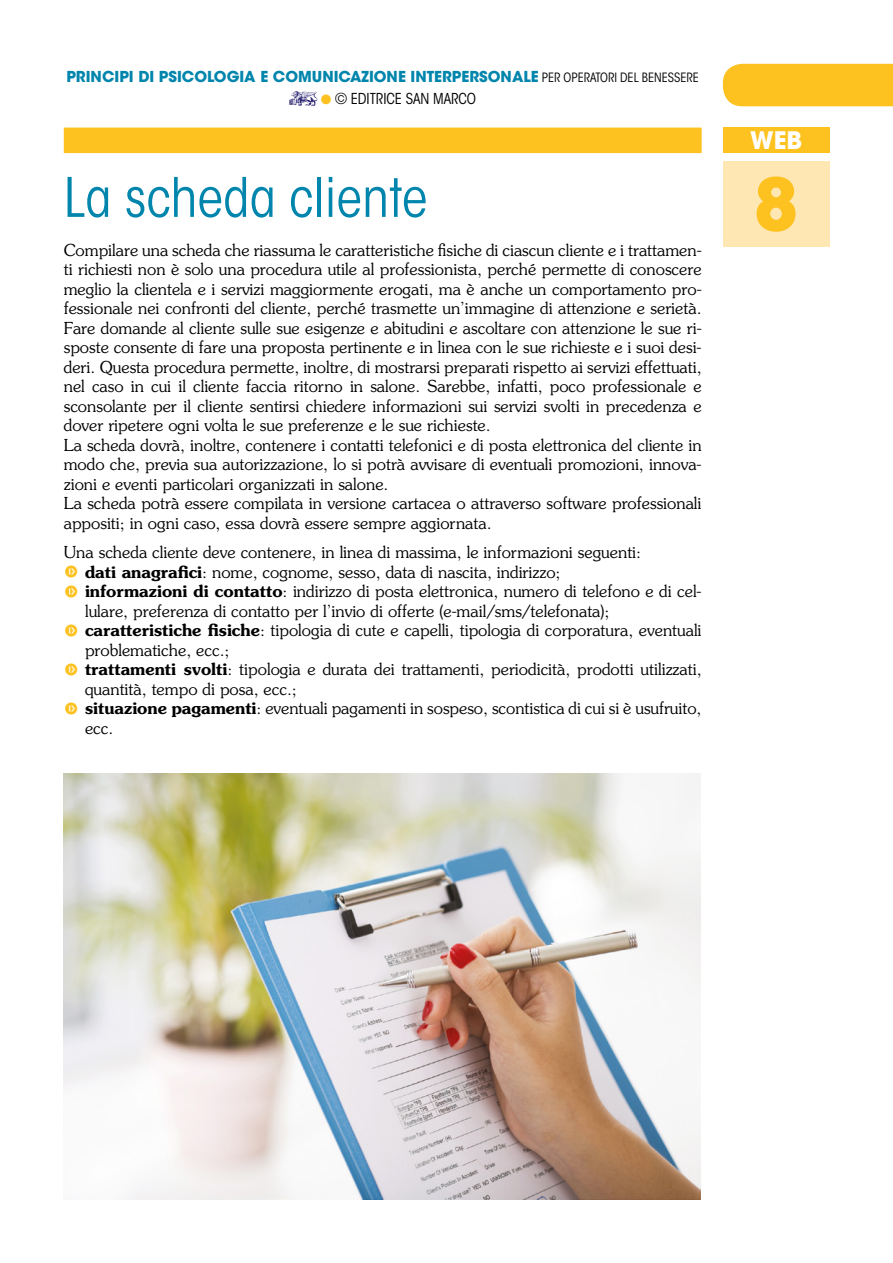
<style>
.page{position:relative;width:893px;height:1263px;background:#fff}
.page>*{position:absolute;margin:0;border:0;box-sizing:border-box;transform-origin:0 0}
.t1{font:700 72px "ITC Avant Garde Std";color:#fdc21f}
.t2{font:condensed 54px "ITC Avant Garde Std";color:#0085ac}
.t3{font:700 24px "ITC Avant Garde Std";color:#fff}
.t4{font:300 16.5px/19.5px "Souvenir Std";color:#000}
.t5{font:700 15px "ITC Avant Garde Std";color:#0085ac}
.t6{font:condensed 15px "ITC Avant Garde Std";color:#000}
.s1{font-weight:400;font-stretch:condensed;font-size:12.75px;color:#000}
.s2{color:#fdc21f}
.s3{font-style:inherit}
.s4{font-weight:600}
</style>
<div class="page">
<div style="left:723px;top:64px;width:170px;height:42px;background:#fdc21f"></div>
<svg style="left:289px;top:91px;width:28px;height:16px"></svg>
<div style="left:64px;top:128px;width:638px;height:25px;background:#fdc21f"></div>
<div style="left:723px;top:162px;width:106px;height:85px;background:#ffe7b4"></div>
<div style="left:723px;top:128px;width:106px;height:25px;background:#fdc21f"></div>
<img style="left:64px;top:774px;width:637px;height:425px">
<p class="t5" style="left:66px;top:66px;width:634px">PRINCIPI DI PSICOLOGIA E COMUNICAZIONE INTERPERSONALE <span class="s1">PER OPERATORI DEL BENESSERE</span></p>
<p class="t6" style="left:321px;top:90px;width:157px"><span class="s2">●</span> <span class="s3">©</span> EDITRICE SAN MARCO</p>
<h2 class="t2" style="left:64px;top:165px;width:365px">La scheda cliente</h2>
<p class="t4" style="left:64px;top:240px;width:639px">Compilare una scheda che riassuma le caratteristiche fisiche di ciascun cliente e i trattamen&shy;ti richiesti non è solo una procedura utile al professionista, perché permette di conoscere meglio la clientela e i servizi maggiormente erogati, ma è anche un comportamento pro&shy;fessionale nei confronti del cliente, perché trasmette un’immagine di attenzione e serietà.<br>Fare domande al cliente sulle sue esigenze e abitudini e ascoltare con attenzione le sue ri&shy;sposte consente di fare una proposta pertinente e in linea con le sue richieste e i suoi desi&shy;deri. Questa procedura permette, inoltre, di mostrarsi preparati rispetto ai servizi effettuati, nel caso in cui il cliente faccia ritorno in salone. Sarebbe, infatti, poco professionale e sconsolante per il cliente sentirsi chiedere informazioni sui servizi svolti in precedenza e dover ripetere ogni volta le sue preferenze e le sue richieste.<br>La scheda dovrà, inoltre, contenere i contatti telefonici e di posta elettronica del cliente in modo che, previa sua autorizzazione, lo si potrà avvisare di eventuali promozioni, innova&shy;zioni e eventi particolari organizzati in salone.<br>La scheda potrà essere compilata in versione cartacea o attraverso software professionali appositi; in ogni caso, essa dovrà essere sempre aggiornata.</p>
<p class="t4" style="left:64px;top:543px;width:579px">Una scheda cliente deve contenere, in linea di massima, le informazioni seguenti:</p>
<p class="t4" style="left:64px;top:562px;width:498px"><sub>h</sub> <span class="s4">dati anagrafici</span>: nome, cognome, sesso, data di nascita, indirizzo;</p>
<p class="t4" style="left:64px;top:581px;width:639px"><sub>h</sub> <span class="s4">informazioni di contatto</span>: indirizzo di posta elettronica, numero di telefono e di cel-</p>
<p class="t4" style="left:85px;top:601px;width:526px">lulare, preferenza di contatto per l’invio di offerte (e-mail/sms/telefonata);</p>
<p class="t4" style="left:64px;top:620px;width:639px"><sub>h</sub> <span class="s4">caratteristiche fisiche</span>: tipologia di cute e capelli, tipologia di corporatura, eventuali</p>
<p class="t4" style="left:85px;top:640px;width:146px">problematiche, ecc.;</p>
<p class="t4" style="left:64px;top:659px;width:639px"><sub>h</sub> <span class="s4">trattamenti svolti</span>: tipologia e durata dei trattamenti, periodicità, prodotti utilizzati,</p>
<p class="t4" style="left:85px;top:679px;width:213px">quantità, tempo di posa, ecc.;</p>
<p class="t4" style="left:64px;top:698px;width:639px"><sub>h</sub> <span class="s4">situazione pagamenti</span>: eventuali pagamenti in sospeso, scontistica di cui si è usufruito,</p>
<p class="t4" style="left:85px;top:718px;width:30px">ecc.</p>
<h3 class="t3" style="left:750px;top:125px;width:53px">WEB</h3>
<h1 class="t1" style="left:754px;top:158px;width:46px">8</h1>
</div>
